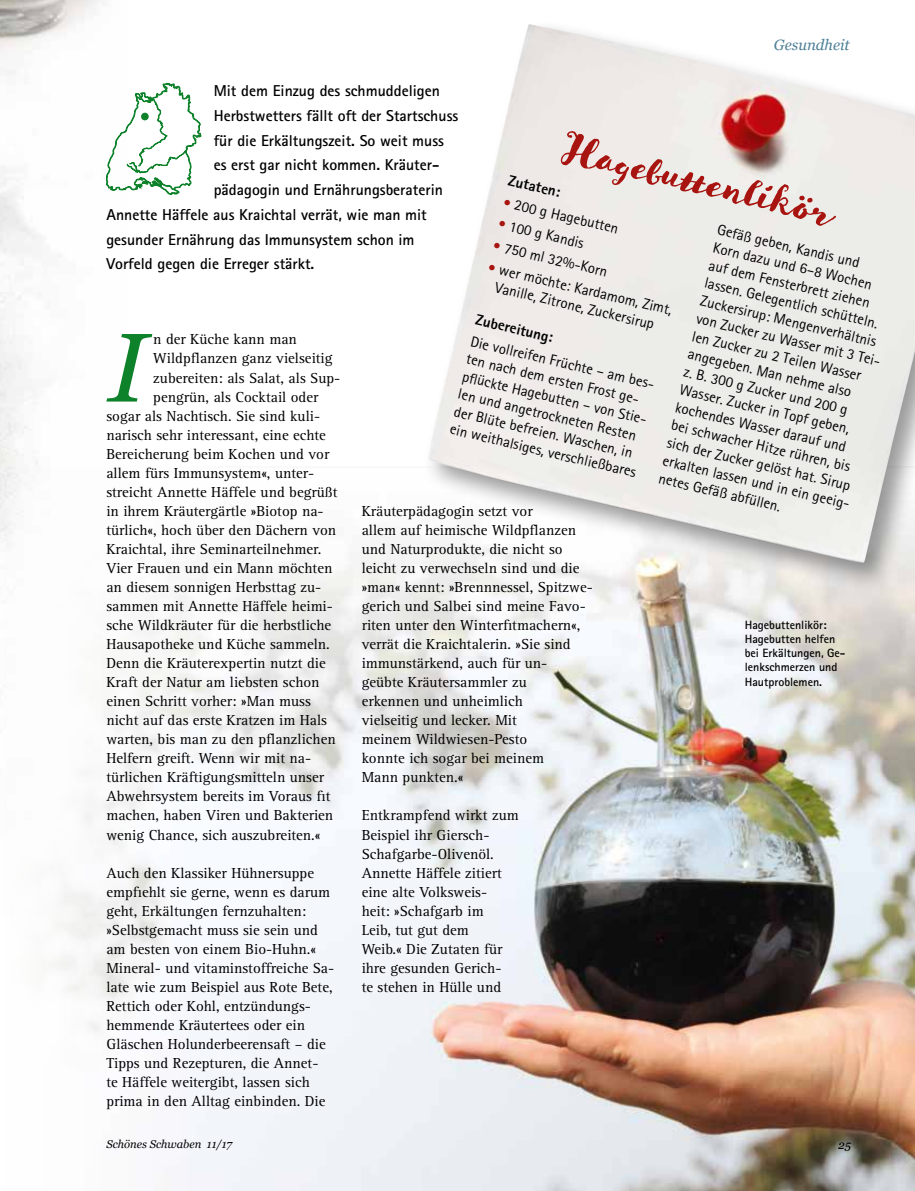
<style>
.page{position:relative;width:915px;height:1191px;background:#fff}
.page>*{position:absolute;margin:0;border:0;box-sizing:border-box;transform-origin:0 0}
.t1{font:italic 97.35px "Georgia";color:#0d822a}
.t2{font:42px "Goodlife Brush";color:#a81511}
.t3{font:700 15.75px "Rotis Sans Serif Std";color:#000}
.t4{font:15px/19px "Rotis Serif Std";color:#000}
.t5{font:15px/18.1px "Rotis Sans Serif Std";color:#000}
.t6{font:800 15px "Rotis Sans Serif Std";color:#000}
.t7{font:italic 15px "Georgia";color:#4f8096}
.t8{font:700 12px/14.2px "Rotis Sans Serif Std";color:#000}
.t9{font:italic 12px "Georgia";color:#000}
.t10{font:italic 11.25px "Georgia";color:#000}
.s1{color:#a81511}
</style>
<div class="page">
<img style="left:50px;top:543px;width:864px;height:648px">
<img style="left:0;top:0;width:126px;height:915px">
<svg style="left:106px;top:83px;width:95px;height:112px"></svg>
<div style="left:422px;top:19px;width:492px;height:574px;background:#000;opacity:.4"></div>
<img style="left:427px;top:24px;width:487px;height:540px">
<div style="left:141px;top:113px;width:8px;height:7px;background:#0d822a;border-radius:50%"></div>
<p class="t7" style="left:773px;top:34px;width:77px">Gesundheit</p>
<p class="t3" style="left:214px;top:81px;width:227px">Mit dem Einzug des schmuddeligen</p>
<p class="t3" style="left:214px;top:106px;width:246px">Herbstwetters fällt oft der Startschuss</p>
<p class="t3" style="left:214px;top:130px;width:232px">für die Erkältungszeit. So weit muss</p>
<p class="t3" style="left:214px;top:155px;width:227px">es erst gar nicht kommen. Kräuter-</p>
<p class="t3" style="left:214px;top:180px;width:230px">pädagogin und Ernährungsberaterin</p>
<p class="t3" style="left:106px;top:205px;width:322px">Annette Häffele aus Kraichtal verrät, wie man mit</p>
<p class="t3" style="left:106px;top:229px;width:309px">gesunder Ernährung das Immunsystem schon im</p>
<p class="t3" style="left:106px;top:254px;width:209px">Vorfeld gegen die Erreger stärkt.</p>
<h2 class="t2" style="left:570px;top:123px;width:278px;rotate:13deg">Hagebuttenlikör</h2>
<p class="t6" style="left:510px;top:171px;width:54px;rotate:13deg">Zutaten:</p>
<p class="t5" style="left:505px;top:193px;width:119px;rotate:13deg"><span class="s1">•</span> 200 g Hagebutten</p>
<p class="t5" style="left:500px;top:215px;width:89px;rotate:13deg"><span class="s1">•</span> 100 g Kandis</p>
<p class="t5" style="left:718px;top:220px;width:194px;rotate:13deg">Gefäß geben, Kandis und<br>Korn dazu und 6–8 Wochen<br>auf dem Fensterbrett ziehen lassen. Gelegentlich schütteln.<br>Zuckersirup: Mengenverhältnis von Zucker zu Wasser mit 3 Tei&shy;len Zucker zu 2 Teilen Wasser angegeben. Man nehme also<br>z. B. 300 g Zucker und 200 g<br>Wasser. Zucker in Topf geben, kochendes Wasser darauf und bei schwacher Hitze rühren, bis sich der Zucker gelöst hat. Sirup erkalten lassen und in ein geeig&shy;netes Gefäß abfüllen.</p>
<p class="t5" style="left:495px;top:236px;width:118px;rotate:13deg"><span class="s1">•</span> 750 ml 32%-Korn</p>
<p class="t5" style="left:490px;top:258px;width:190px;text-align:center;rotate:13deg"><span class="s1">•</span> wer möchte: Kardamom, Zimt,<br>Vanille, Zitrone, Zuckersirup</p>
<p class="t6" style="left:478px;top:310px;width:80px;rotate:13deg">Zubereitung:</p>
<h1 class="t1" style="left:108px;top:297px;width:39px">I</h1>
<p class="t4" style="left:153px;top:330px;width:145px">n der Küche kann man</p>
<p class="t5" style="left:472px;top:332px;width:192px;rotate:13deg">Die vollreifen Früchte – am bes&shy;ten nach dem ersten Frost ge&shy;pfl ückte Hagebutten – von Stie&shy;len und angetrockneten Resten der Blüte befreien. Waschen, in ein weithalsiges, verschließbares</p>
<p class="t4" style="left:153px;top:349px;width:181px">Wildpflanzen ganz vielseitig</p>
<p class="t4" style="left:153px;top:368px;width:188px">zubereiten: als Salat, als Sup-</p>
<p class="t4" style="left:153px;top:387px;width:166px">pengrün, als Cocktail oder</p>
<p class="t4" style="left:106px;top:406px;width:215px">sogar als Nachtisch. Sie sind kuli-</p>
<p class="t4" style="left:106px;top:425px;width:221px">narisch sehr interessant, eine echte</p>
<p class="t4" style="left:106px;top:444px;width:224px">Bereicherung beim Kochen und vor</p>
<p class="t4" style="left:106px;top:463px;width:209px">allem fürs Immunsystem«, unter-</p>
<p class="t4" style="left:106px;top:483px;width:232px">streicht Annette Häffele und begrüßt</p>
<p class="t4" style="left:106px;top:502px;width:219px">in ihrem Kräutergärtle »Biotop na-</p>
<p class="t4" style="left:106px;top:521px;width:231px">türlich«, hoch über den Dächern von</p>
<p class="t4" style="left:106px;top:540px;width:216px">Kraichtal, ihre Seminarteilnehmer.</p>
<p class="t4" style="left:106px;top:559px;width:227px">Vier Frauen und ein Mann möchten</p>
<p class="t4" style="left:106px;top:578px;width:216px">an diesem sonnigen Herbsttag zu-</p>
<p class="t4" style="left:106px;top:597px;width:228px">sammen mit Annette Häffele heimi-</p>
<p class="t4" style="left:106px;top:616px;width:226px">sche Wildkräuter für die herbstliche</p>
<p class="t4" style="left:106px;top:635px;width:225px">Hausapotheke und Küche sammeln.</p>
<p class="t4" style="left:106px;top:654px;width:221px">Denn die Kräuterexpertin nutzt die</p>
<p class="t4" style="left:106px;top:673px;width:215px">Kraft der Natur am liebsten schon</p>
<p class="t4" style="left:106px;top:692px;width:206px">einen Schritt vorher: »Man muss</p>
<p class="t4" style="left:106px;top:711px;width:222px">nicht auf das erste Kratzen im Hals</p>
<p class="t4" style="left:106px;top:730px;width:231px">warten, bis man zu den pflanzlichen</p>
<p class="t4" style="left:106px;top:749px;width:206px">Helfern greift. Wenn wir mit na-</p>
<p class="t4" style="left:106px;top:768px;width:219px">türlichen Kräftigungsmitteln unser</p>
<p class="t4" style="left:106px;top:787px;width:225px">Abwehrsystem bereits im Voraus fit</p>
<p class="t4" style="left:106px;top:806px;width:228px">machen, haben Viren und Bakterien</p>
<p class="t4" style="left:106px;top:825px;width:215px">wenig Chance, sich auszubreiten.«</p>
<p class="t4" style="left:106px;top:863px;width:229px">Auch den Klassiker Hühnersuppe empfiehlt sie gerne, wenn es darum geht, Erkältungen fernzuhalten: »Selbstgemacht muss sie sein und am besten von einem Bio-Huhn.« Mineral- und vitaminstoffreiche Sa&shy;late wie zum Beispiel aus Rote Bete, Rettich oder Kohl, entzündungs&shy;hemmende Kräutertees oder ein Gläschen Holunderbeerensaft – die Tipps und Rezepturen, die Annet-<br>te Häffele weitergibt, lassen sich prima in den Alltag einbinden. Die</p>
<p class="t4" style="left:361px;top:502px;width:233px">Kräuterpädagogin setzt vor<br>allem auf heimische Wildpflanzen und Naturprodukte, die nicht so leicht zu verwechseln sind und die »man« kennt: »Brennnessel, Spitzwe&shy;gerich und Salbei sind meine Favo&shy;riten unter den Winterfitmachern«, verrät die Kraichtalerin. »Sie sind immunstärkend, auch für un-<br>geübte Kräutersammler zu<br>erkennen und unheimlich<br>vielseitig und lecker. Mit<br>meinem Wildwiesen-Pesto<br>konnte ich sogar bei meinem<br>Mann punkten.«</p>
<p class="t4" style="left:361px;top:806px;width:158px">Entkrampfend wirkt zum<br>Beispiel ihr Giersch-<br>Schafgarbe-Olivenöl.<br>Annette Häffele zitiert eine alte Volksweis&shy;heit: »Schafgarb im<br>Leib, tut gut dem<br>Weib.« Die Zutaten für ihre gesunden Gerich-<br>te stehen in Hülle und</p>
<p class="t8" style="left:744px;top:617px;width:102px">Hagebuttenlikör:<br>Hagebutten helfen bei Erkältungen, Ge&shy;lenkschmerzen und<br>Hautproblemen.</p>
<p class="t10" style="left:106px;top:1136px;width:127px">Schönes Schwaben 11/17</p>
<p class="t9" style="left:837px;top:1136px;width:15px">25</p>
</div>
